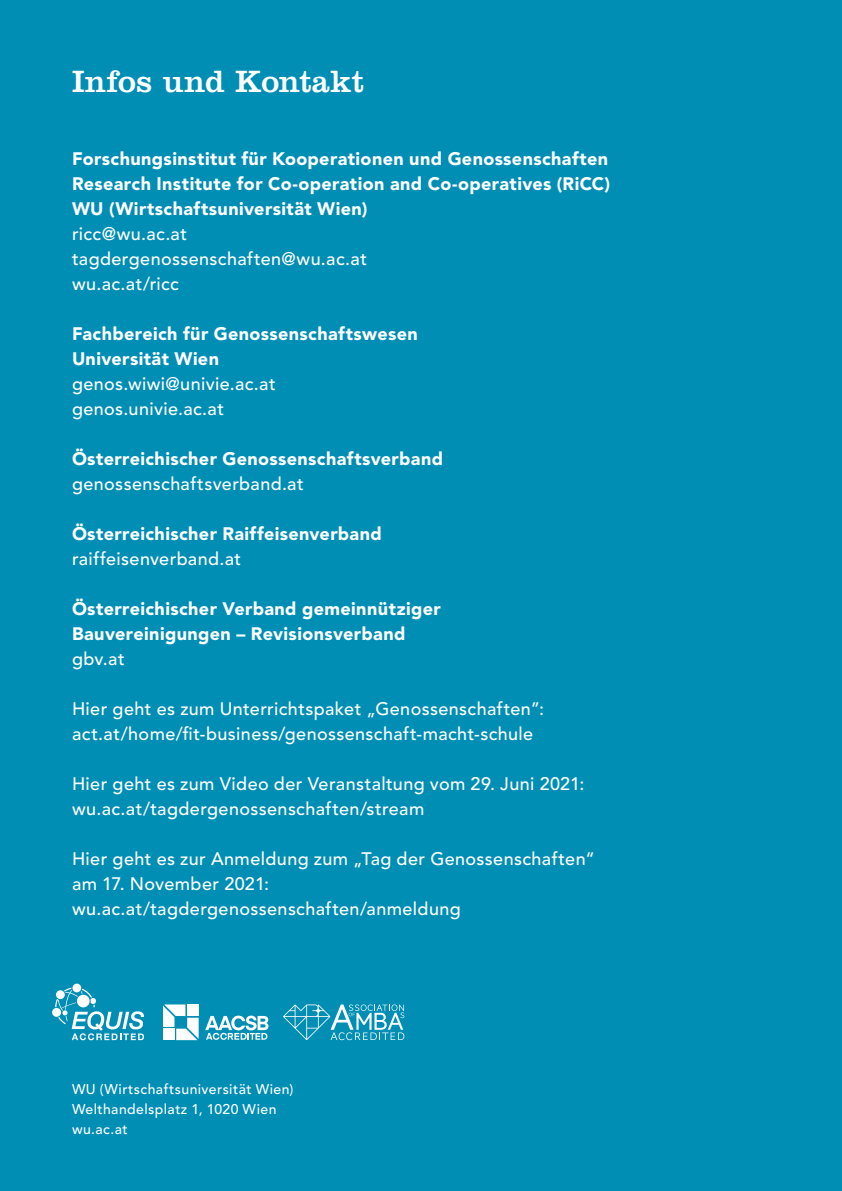
<style>
.page{position:relative;width:842px;height:1191px;background:#008eb5}
.page>*{position:absolute;margin:0;border:0;box-sizing:border-box;transform-origin:0 0}
.t1{font:32px "Clarendon LT Std";color:#fff}
.t2{font:500 18px/25px "Avenir LT Std";letter-spacing:.02em;color:#fff}
.t3{font:900 18px/25px "Avenir LT Std";letter-spacing:.02em;color:#fff}
.t4{font:500 14px/20px "Avenir LT Std";letter-spacing:.03em;color:#fff}
</style>
<div class="page">
<svg style="left:283px;top:1004px;width:121px;height:36px"></svg>
<svg style="left:163px;top:1004px;width:36px;height:36px"></svg>
<div style="left:163px;top:1028px;width:11px;height:12px;background:#fff"></div>
<svg style="left:205px;top:1015px;width:63px;height:24px"></svg>
<div style="left:52px;top:1008px;width:9px;height:8px;background:#fff;border-radius:50%"></div>
<svg style="left:72px;top:983px;width:9px;height:9px"></svg>
<svg style="left:55px;top:987px;width:89px;height:53px"></svg>
<h1 class="t1" style="left:72px;top:63px;width:293px">Infos und Kontakt</h1>
<p class="t3" style="left:72px;top:146px;width:540px;text-align:justify">Forschungsinstitut für Kooperationen und Genossenschaften Research Institute for Co-operation and Co-operatives (RiCC)<br>WU (Wirtschaftsuniversität Wien)</p>
<p class="t2" style="left:72px;top:222px;width:296px">ricc@wu.ac.at tagdergenossenschaften@wu.ac.at wu.ac.at/ricc</p>
<p class="t3" style="left:72px;top:321px;width:347px">Fachbereich für Genossenschaftswesen<br>Universität Wien</p>
<p class="t2" style="left:72px;top:372px;width:205px">genos.wiwi@univie.ac.at genos.univie.ac.at</p>
<p class="t3" style="left:72px;top:446px;width:373px">Österreichischer Genossenschaftsverband</p>
<p class="t2" style="left:72px;top:472px;width:233px">genossenschaftsverband.at</p>
<p class="t3" style="left:72px;top:521px;width:311px">Österreichischer Raiffeisenverband</p>
<p class="t2" style="left:72px;top:547px;width:171px">raiffeisenverband.at</p>
<p class="t3" style="left:72px;top:596px;width:370px">Österreichischer Verband gemeinnütziger<br>Bauvereinigungen – Revisionsverband</p>
<p class="t2" style="left:72px;top:647px;width:54px">gbv.at</p>
<p class="t2" style="left:72px;top:697px;width:473px">Hier geht es zum Unterrichtspaket „Genossenschaften”: act.at/home/fit-business/genossenschaft-macht-schule</p>
<p class="t2" style="left:72px;top:772px;width:514px">Hier geht es zum Video der Veranstaltung vom 29. Juni 2021: wu.ac.at/tagdergenossenschaften/stream</p>
<p class="t2" style="left:72px;top:847px;width:524px">Hier geht es zur Anmeldung zum „Tag der Genossenschaften“ am 17. November 2021: wu.ac.at/tagdergenossenschaften/anmeldung</p>
<p class="t4" style="left:72px;top:1079px;width:223px">WU (Wirtschaftsuniversität Wien)<br>Welthandelsplatz 1, 1020 Wien wu.ac.at</p>
</div>
